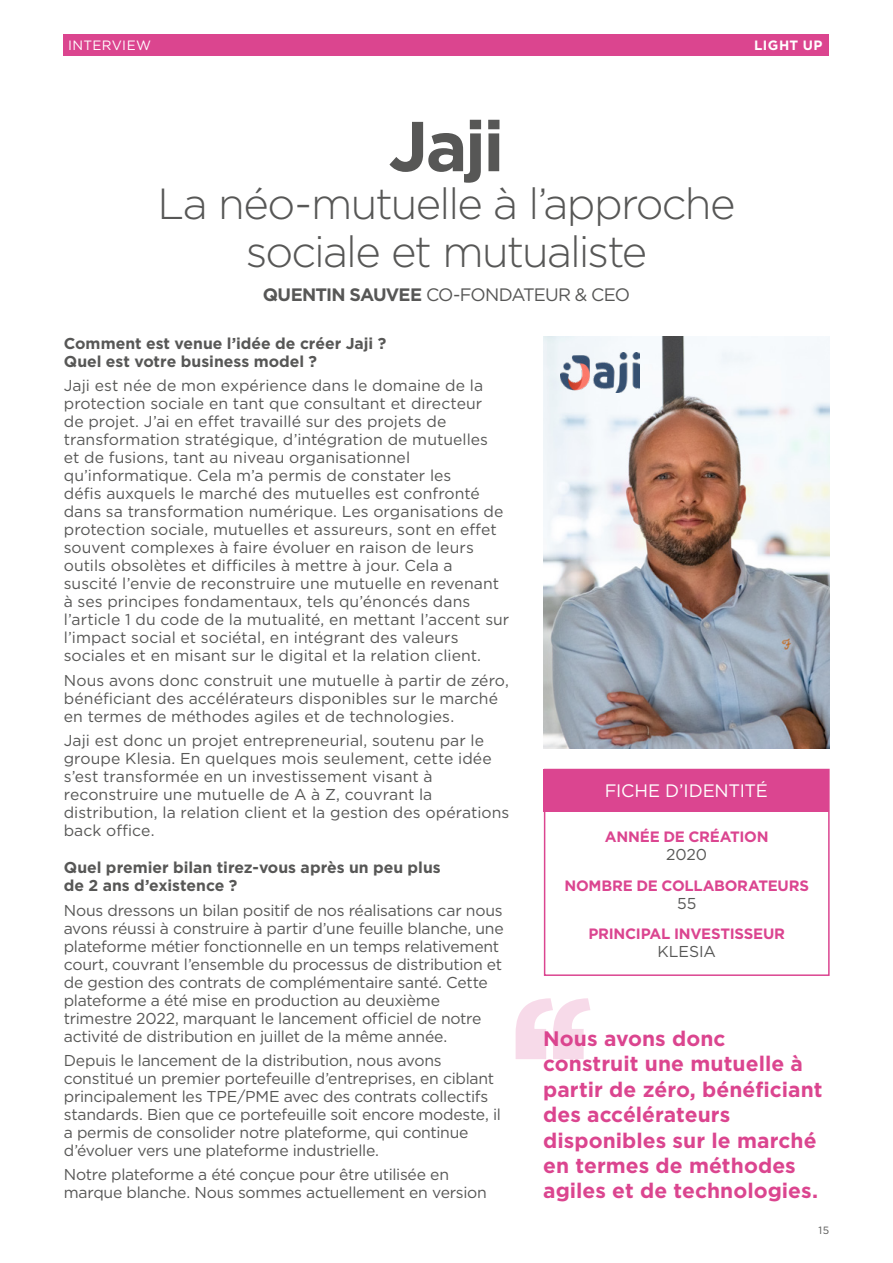
<style>
.page{position:relative;width:893px;height:1263px;background:#fff}
.page>*{position:absolute;margin:0;border:0;box-sizing:border-box;transform-origin:0 0}
.t1{font:700 70.5px "Gotham";color:#575756}
.t2{font:300 43.5px/48px "Gotham";letter-spacing:-.04em;color:#575756;text-align:center}
.t3{font:700 21px/25.5px "Gotham";letter-spacing:.005em;color:#db458f}
.t4{font:18px "Gotham";letter-spacing:-.055em;color:#575756}
.t5{font:18px "Gotham";letter-spacing:-.015em;color:#fff}
.t6{font:15.75px/18px "Gotham";letter-spacing:-.005em;color:#575756}
.t7{font:700 15.75px/18px "Gotham";color:#575756}
.t8{font:700 15px "Gotham";letter-spacing:-.015em;color:#db4590}
.t9{font:13.5px "Gotham";letter-spacing:.025em;color:#fff}
.t10{font:700 13.5px "Gotham";letter-spacing:.03em;color:#fff}
.t11{font:10.5px "Gotham";color:#575756}
.s1{font-weight:700}
</style>
<div class="page">
<div style="left:64px;top:34px;width:765px;height:21px;background:#db458f"></div>
<img style="left:543px;top:336px;width:286px;height:412px">
<img style="left:560px;top:353px;width:80px;height:40px">
<svg style="left:516px;top:998px;width:74px;height:61px"></svg>
<div style="left:543px;top:769px;width:286px;height:42px;background:#db4590"></div>
<div style="left:544px;top:769px;width:286px;height:207px;border:2px solid #db4590"></div>
<p class="t9" style="left:68px;top:37px;width:85px">INTERVIEW</p>
<p class="t10" style="left:754px;top:36px;width:70px">LIGHT UP</p>
<h1 class="t1" style="left:388px;top:100px;width:117px">Jaji</h1>
<h2 class="t2" style="left:158px;top:179px;width:579px">La néo-mutuelle à l’approche sociale et mutualiste</h2>
<p class="t4" style="left:263px;top:283px;width:369px"><span class="s1">QUENTIN SAUVEE</span> CO-FONDATEUR &amp; CEO</p>
<p class="t7" style="left:64px;top:334px;width:324px">Comment est venue l’idée de créer Jaji ?<br>Quel est votre business model ?</p>
<p class="t6" style="left:64px;top:376px;width:447px">Jaji est née de mon expérience dans le domaine de la protection sociale en tant que consultant et directeur<br>de projet. J’ai en effet travaillé sur des projets de transformation stratégique, d’intégration de mutuelles<br>et de fusions, tant au niveau organisationnel qu’informatique. Cela m’a permis de constater les<br>défis auxquels le marché des mutuelles est confronté dans sa transformation numérique. Les organisations de protection sociale, mutuelles et assureurs, sont en effet souvent complexes à faire évoluer en raison de leurs outils obsolètes et difficiles à mettre à jour. Cela a suscité l’envie de reconstruire une mutuelle en revenant à ses principes fondamentaux, tels qu’énoncés dans l’article 1 du code de la mutualité, en mettant l’accent sur l’impact social et sociétal, en intégrant des valeurs sociales et en misant sur le digital et la relation client.</p>
<p class="t6" style="left:64px;top:671px;width:447px">Nous avons donc construit une mutuelle à partir de zéro, bénéficiant des accélérateurs disponibles sur le marché en termes de méthodes agiles et de technologies.</p>
<p class="t6" style="left:64px;top:731px;width:447px">Jaji est donc un projet entrepreneurial, soutenu par le groupe Klesia. En quelques mois seulement, cette idée s’est transformée en un investissement visant à reconstruire une mutuelle de A à Z, couvrant la distribution, la relation client et la gestion des opérations back office.</p>
<p class="t7" style="left:64px;top:858px;width:379px">Quel premier bilan tirez-vous après un peu plus de 2 ans d’existence ?</p>
<p class="t6" style="left:64px;top:901px;width:441px">Nous dressons un bilan positif de nos réalisations car nous avons réussi à construire à partir d’une feuille blanche, une plateforme métier fonctionnelle en un temps relativement court, couvrant l’ensemble du processus de distribution et de gestion des contrats de complémentaire santé. Cette plateforme a été mise en production au deuxième trimestre 2022, marquant le lancement officiel de notre activité de distribution en juillet de la même année.</p>
<p class="t6" style="left:64px;top:1051px;width:439px">Depuis le lancement de la distribution, nous avons constitué un premier portefeuille d’entreprises, en ciblant principalement les TPE/PME avec des contrats collectifs standards. Bien que ce portefeuille soit encore modeste, il a permis de consolider notre plateforme, qui continue d’évoluer vers une plateforme industrielle.</p>
<p class="t6" style="left:64px;top:1165px;width:425px">Notre plateforme a été conçue pour être utilisée en marque blanche. Nous sommes actuellement en version</p>
<p class="t5" style="left:605px;top:779px;width:165px">FICHE D’IDENTITÉ</p>
<p class="t8" style="left:605px;top:826px;width:165px">ANNÉE DE CRÉATION</p>
<p class="t6" style="left:666px;top:845px;width:42px">2020</p>
<p class="t8" style="left:564px;top:875px;width:246px">NOMBRE DE COLLABORATEURS</p>
<p class="t6" style="left:677px;top:894px;width:21px">55</p>
<p class="t8" style="left:588px;top:924px;width:198px">PRINCIPAL INVESTISSEUR</p>
<p class="t6" style="left:657px;top:942px;width:60px">KLESIA</p>
<h3 class="t3" style="left:543px;top:1025px;width:281px">Nous avons donc construit une mutuelle à partir de zéro, bénéficiant des accélérateurs disponibles sur le marché en termes de méthodes agiles et de technologies.</h3>
<p class="t11" style="left:818px;top:1224px;width:12px">15</p>
</div>
